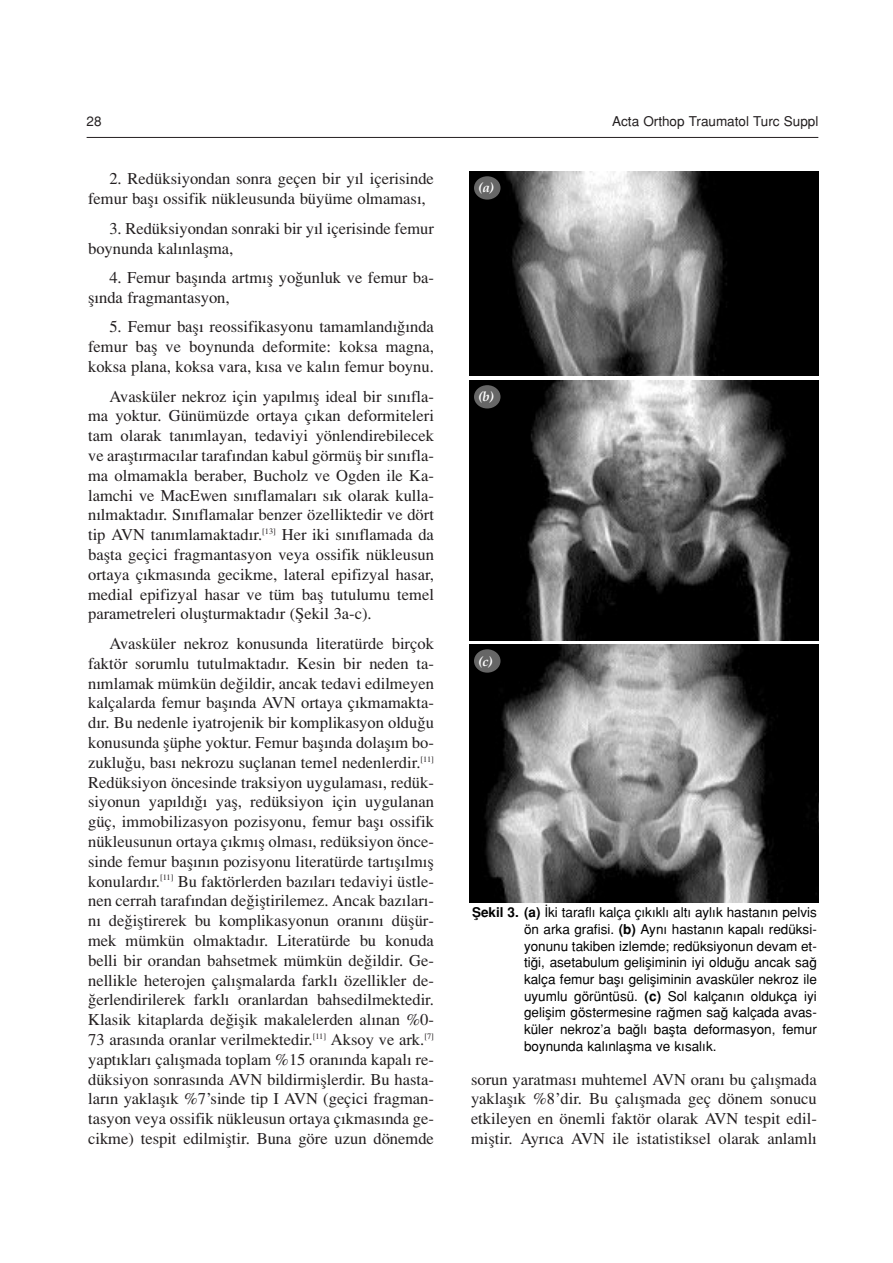
<style>
.page{position:relative;width:893px;height:1263px;background:#fff}
.page>*{position:absolute;margin:0;border:0;box-sizing:border-box;transform-origin:0 0}
.t1{font:16.5px/19.8px "Times Turk";color:#231f20;text-align:justify}
.t2{font:13.5px/16.6px "Helvetica Turk";color:#000;text-align:justify}
.t3{font:13.5px "Helvetica Turk";color:#231f20}
.t4{font:13.5px "Palatino Turk BI";color:#fff}
.s1{font-family:"Helvetica Turk B"}
</style>
<div class="page">
<hr style="left:87px;top:137px;width:731px;height:1px;background:#231f20">
<img style="left:469px;top:172px;width:349px;height:204px">
<img style="left:469px;top:381px;width:349px;height:259px">
<img style="left:469px;top:645px;width:349px;height:257px">
<div style="left:474px;top:176px;width:26px;height:24px;background:#666;border-radius:50%"></div>
<div style="left:474px;top:385px;width:26px;height:24px;background:#666;border-radius:50%"></div>
<div style="left:474px;top:649px;width:26px;height:24px;background:#666;border-radius:50%"></div>
<p class="t3" style="left:87px;top:116px;width:17px">28</p>
<p class="t3" style="left:612px;top:116px;width:208px">Acta Orthop Traumatol Turc Suppl</p>
<p class="t1" style="left:88px;top:171px;width:347px;text-indent:21px">2. Redüksiyondan sonra geçen bir y›l içerisinde femur bafl› ossifik nükleusunda büyüme olmamas›,</p>
<p class="t1" style="left:88px;top:220px;width:347px;text-indent:21px">3. Redüksiyondan sonraki bir y›l içerisinde femur boynunda kal›nlaflma,</p>
<p class="t1" style="left:88px;top:270px;width:347px;text-indent:21px">4. Femur bafl›nda artm›fl yo¤unluk ve femur ba&shy;fl›nda fragmantasyon,</p>
<p class="t1" style="left:88px;top:319px;width:347px;text-indent:21px">5. Femur bafl› reossifikasyonu tamamland›¤›nda femur bafl ve boynunda deformite: koksa magna, koksa plana, koksa vara, k›sa ve kal›n femur boynu.</p>
<p class="t1" style="left:88px;top:388px;width:347px;text-indent:21px">Avasküler nekroz için yap›lm›fl ideal bir s›n›fla&shy;ma yoktur. Günümüzde ortaya ç›kan deformiteleri tam olarak tan›mlayan, tedaviyi yönlendirebilecek ve araflt›rmac›lar taraf›ndan kabul görmüfl bir s›n›fla&shy;ma olmamakla beraber, Bucholz ve Ogden ile Ka&shy;lamchi ve MacEwen s›n›flamalar› s›k olarak kulla&shy;n›lmaktad›r. S›n›flamalar benzer özelliktedir ve dört tip AVN tan›mlamaktad›r.<sup>[13]</sup> Her iki s›n›flamada da baflta geçici fragmantasyon veya ossifik nükleusun ortaya ç›kmas›nda gecikme, lateral epifizyal hasar, medial epifizyal hasar ve tüm bafl tutulumu temel parametreleri oluflturmaktad›r (fiekil 3a-c).</p>
<p class="t1" style="left:88px;top:636px;width:347px;text-indent:21px">Avasküler nekroz konusunda literatürde birçok faktör sorumlu tutulmaktad›r. Kesin bir neden ta&shy;n›mlamak mümkün de¤ildir, ancak tedavi edilmeyen kalçalarda femur bafl›nda AVN ortaya ç›kmamakta&shy;d›r. Bu nedenle iyatrojenik bir komplikasyon oldu¤u konusunda flüphe yoktur. Femur bafl›nda dolafl›m bo&shy;zuklu¤u, bas› nekrozu suçlanan temel nedenlerdir.<sup>[11] </sup>Redüksiyon öncesinde traksiyon uygulamas›, redük&shy;siyonun yap›ld›¤› yafl, redüksiyon için uygulanan güç, immobilizasyon pozisyonu, femur bafl› ossifik nükleusunun ortaya ç›km›fl olmas›, redüksiyon önce&shy;sinde femur bafl›n›n pozisyonu literatürde tart›fl›lm›fl konulard›r.<sup>[11]</sup> Bu faktörlerden baz›lar› tedaviyi üstle&shy;nen cerrah taraf›ndan de¤ifltirilemez. Ancak baz›lar›- n› de¤ifltirerek bu komplikasyonun oran›n› düflür&shy;mek mümkün olmaktad›r. Literatürde bu konuda belli bir orandan bahsetmek mümkün de¤ildir. Ge&shy;nellikle heterojen çal›flmalarda farkl› özellikler de-¤erlendirilerek farkl› oranlardan bahsedilmektedir.<br>Klasik kitaplarda de¤iflik makalelerden al›nan %0- 73 aras›nda oranlar verilmektedir.<sup>[11]</sup> Aksoy ve ark.<sup>[7] </sup>yapt›klar› çal›flmada toplam %15 oran›nda kapal› re&shy;düksiyon sonras›nda AVN bildirmifllerdir. Bu hasta&shy;lar›n yaklafl›k %7’sinde tip I AVN (geçici fragman&shy;tasyon veya ossifik nükleusun ortaya ç›kmas›nda ge&shy;cikme) tespit edilmifltir. Buna göre uzun dönemde</p>
<p class="t4" style="left:478px;top:183px;width:18px">(a)</p>
<p class="t4" style="left:478px;top:392px;width:17px">(b)</p>
<p class="t4" style="left:478px;top:656px;width:16px">(c)</p>
<p class="t2" style="left:524px;top:905px;width:294px;text-indent:-52px"><span class="s1">fiekil 3. (a)</span> ‹ki tarafl› kalça ç›k›kl› alt› ayl›k hastan›n pelvis ön arka grafisi. <span class="s1">(b)</span> Ayn› hastan›n kapal› redüksi&shy;yonunu takiben izlemde; redüksiyonun devam et&shy;ti¤i, asetabulum gelifliminin iyi oldu¤u ancak sa¤ kalça femur bafl› gelifliminin avasküler nekroz ile uyumlu görüntüsü. <span class="s1">(c)</span> Sol kalçan›n oldukça iyi geliflim göstermesine ra¤men sa¤ kalçada avas&shy;küler nekroz’a ba¤l› baflta deformasyon, femur boynunda kal›nlaflma ve k›sal›k.</p>
<p class="t1" style="left:471px;top:1071px;width:347px">sorun yaratmas› muhtemel AVN oran› bu çal›flmada yaklafl›k %8’dir. Bu çal›flmada geç dönem sonucu etkileyen en önemli faktör olarak AVN tespit edil&shy;mifltir. Ayr›ca AVN ile istatistiksel olarak anlaml›</p>
</div>
